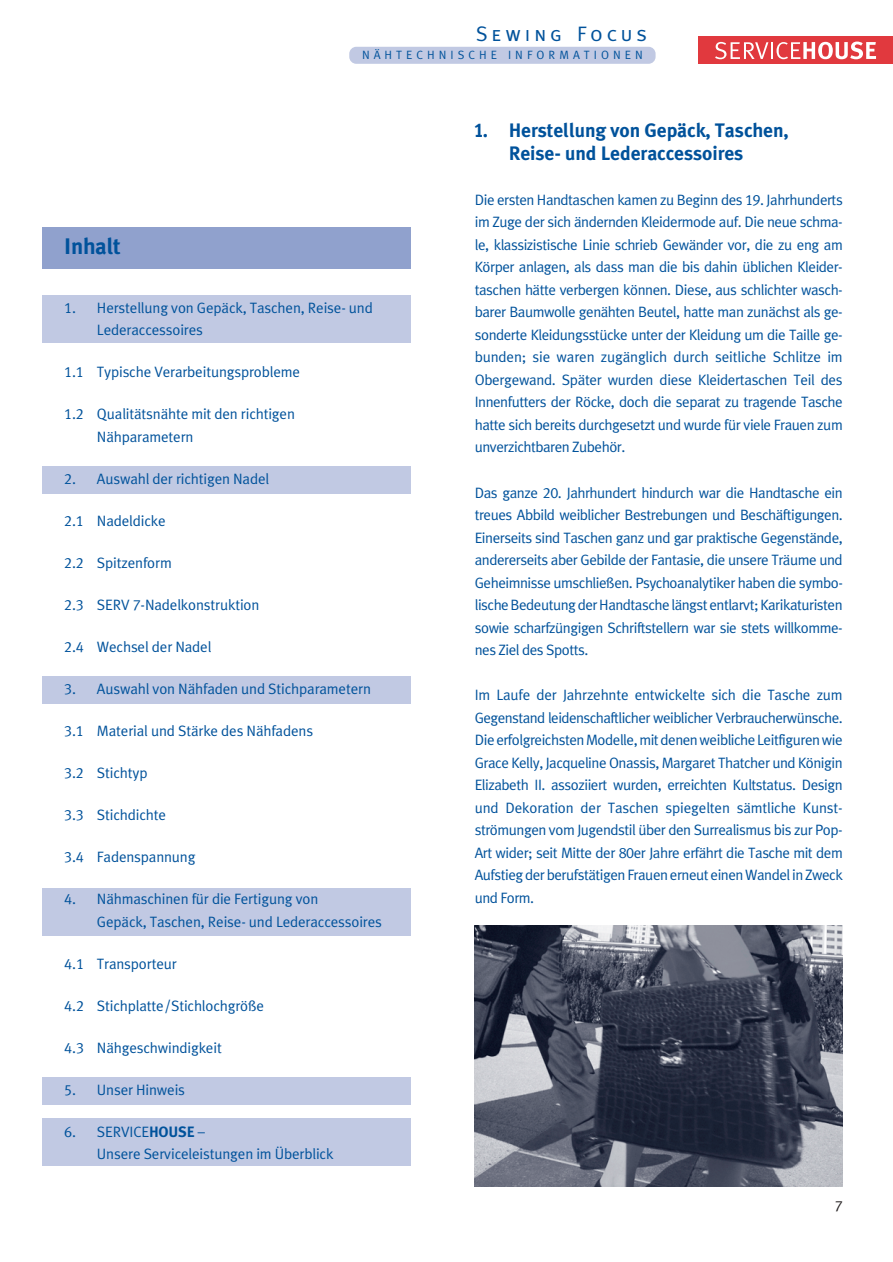
<style>
.page{position:relative;width:893px;height:1262px;background:#fff}
.page>*{position:absolute;margin:0;border:0;box-sizing:border-box;transform-origin:0 0}
.t1{font:700 22.5px "Schmetz";letter-spacing:-.01em;color:#00529b}
.t2{font:21px "Meta Caps";letter-spacing:.185em;color:#00529b}
.t3{font:700 19.5px/22.5px "Schmetz";letter-spacing:-.005em;color:#00529b;text-align:center}
.t4{font:15px/22.5px "Schmetz Normal";letter-spacing:-.01em;color:#00529b}
.t5{font:15px "Schmetz Normal";color:#231f20}
.t6{font:12px "Schmetz Normal";letter-spacing:.335em;color:#00529b}
.s1{font-family:"Schmetz";font-weight:700}
</style>
<div class="page">
<div style="left:43px;top:888px;width:368px;height:47px;background:#c1c9e3"></div>
<div style="left:698px;top:36px;width:194px;height:28px;background:#e1393e"></div>
<svg style="left:715px;top:42px;width:161px;height:17px"></svg>
<div style="left:349px;top:47px;width:306px;height:17px;background:#c1c9e3;border-radius:7px"></div>
<div style="left:43px;top:227px;width:368px;height:42px;background:#90a1cd"></div>
<div style="left:43px;top:295px;width:368px;height:48px;background:#c1c9e3"></div>
<div style="left:43px;top:466px;width:368px;height:27px;background:#c1c9e3"></div>
<div style="left:43px;top:676px;width:368px;height:28px;background:#c1c9e3"></div>
<div style="left:43px;top:1076px;width:368px;height:28px;background:#c1c9e3"></div>
<div style="left:43px;top:1118px;width:368px;height:48px;background:#c1c9e3"></div>
<img style="left:475px;top:925px;width:367px;height:261px">
<h2 class="t2" style="left:476px;top:22px;width:172px">Sewing Focus</h2>
<p class="t6" style="left:362px;top:50px;width:282px">NÄHTECHNISCHE INFORMATIONEN</p>
<h1 class="t1" style="left:64px;top:238px;width:58px">Inhalt</h1>
<p class="t4" style="left:97px;top:297px;width:277px;text-indent:-33px">1. Herstellung von Gepäck, Taschen, Reise- und<br>Lederaccessoires</p>
<p class="t4" style="left:64px;top:362px;width:237px">1.1 Typische Verarbeitungsprobleme</p>
<p class="t4" style="left:97px;top:404px;width:199px;text-indent:-33px">1.2 Qualitätsnähte mit den richtigen<br>Nähparametern</p>
<p class="t4" style="left:64px;top:468px;width:206px">2. Auswahl der richtigen Nadel</p>
<p class="t4" style="left:64px;top:510px;width:103px">2.1 Nadeldicke</p>
<p class="t4" style="left:64px;top:552px;width:109px">2.2 Spitzenform</p>
<p class="t4" style="left:64px;top:594px;width:197px">2.3 SERV 7-Nadelkonstruktion</p>
<p class="t4" style="left:64px;top:636px;width:149px">2.4 Wechsel der Nadel</p>
<p class="t4" style="left:64px;top:678px;width:308px">3. Auswahl von Nähfaden und Stichparametern</p>
<p class="t4" style="left:64px;top:720px;width:250px">3.1 Material und Stärke des Nähfadens</p>
<p class="t4" style="left:64px;top:762px;width:85px">3.2 Stichtyp</p>
<p class="t4" style="left:64px;top:804px;width:103px">3.3 Stichdichte</p>
<p class="t4" style="left:64px;top:846px;width:133px">3.4 Fadenspannung</p>
<p class="t4" style="left:97px;top:888px;width:286px;text-indent:-33px">4. Nähmaschinen für die Fertigung von<br>Gepäck, Taschen, Reise- und Lederaccessoires</p>
<p class="t4" style="left:64px;top:953px;width:114px">4.1 Transporteur</p>
<p class="t4" style="left:64px;top:995px;width:201px">4.2 Stichplatte/Stichlochgröße</p>
<p class="t4" style="left:64px;top:1037px;width:159px">4.3 Nähgeschwindigkeit</p>
<p class="t4" style="left:64px;top:1079px;width:122px">5. Unser Hinweis</p>
<p class="t4" style="left:97px;top:1121px;width:238px;text-indent:-33px">6. SERVICE<span class="s1">HOUSE</span> –<br>Unsere Serviceleistungen im Überblick</p>
<h3 class="t3" style="left:475px;top:121px;width:315px">1. Herstellung von Gepäck, Taschen,<br>Reise- und Lederaccessoires</h3>
<p class="t4" style="left:475px;top:189px;width:369px;text-align:justify">Die ersten Handtaschen kamen zu Beginn des 19. Jahrhunderts im Zuge der sich ändernden Kleidermode auf. Die neue schma&shy;le, klassizistische Linie schrieb Gewänder vor, die zu eng am Körper anlagen, als dass man die bis dahin üblichen Kleider&shy;taschen hätte verbergen können. Diese, aus schlichter wasch&shy;barer Baumwolle genähten Beutel, hatte man zunächst als ge&shy;sonderte Kleidungsstücke unter der Kleidung um die Taille ge&shy;bunden; sie waren zugänglich durch seitliche Schlitze im Obergewand. Später wurden diese Kleidertaschen Teil des Innenfutters der Röcke, doch die separat zu tragende Tasche hatte sich bereits durchgesetzt und wurde für viele Frauen zum unverzichtbaren Zubehör.</p>
<p class="t4" style="left:475px;top:482px;width:369px;text-align:justify">Das ganze 20. Jahrhundert hindurch war die Handtasche ein treues Abbild weiblicher Bestrebungen und Beschäftigungen.<br>Einerseits sind Taschen ganz und gar praktische Gegenstände, andererseits aber Gebilde der Fantasie, die unsere Träume und Geheimnisse umschließen. Psychoanalytiker haben die symbo&shy;lische Bedeutung der Handtasche längst entlarvt; Karikaturisten sowie scharfzüngigen Schriftstellern war sie stets willkomme&shy;nes Ziel des Spotts.</p>
<p class="t4" style="left:475px;top:684px;width:369px;text-align:justify">Im Laufe der Jahrzehnte entwickelte sich die Tasche zum Gegenstand leidenschaftlicher weiblicher Verbraucherwünsche.<br>Die erfolgreichsten Modelle, mit denen weibliche Leitfiguren wie Grace Kelly, Jacqueline Onassis, Margaret Thatcher und Königin Elizabeth II. assoziiert wurden, erreichten Kultstatus. Design und Dekoration der Taschen spiegelten sämtliche Kunst&shy;strömungen vom Jugendstil über den Surrealismus bis zur Pop-Art wider; seit Mitte der 80er Jahre erfährt die Tasche mit dem Aufstieg der berufstätigen Frauen erneut einen Wandel in Zweck und Form.</p>
<p class="t5" style="left:834px;top:1200px;width:10px">7</p>
</div>
